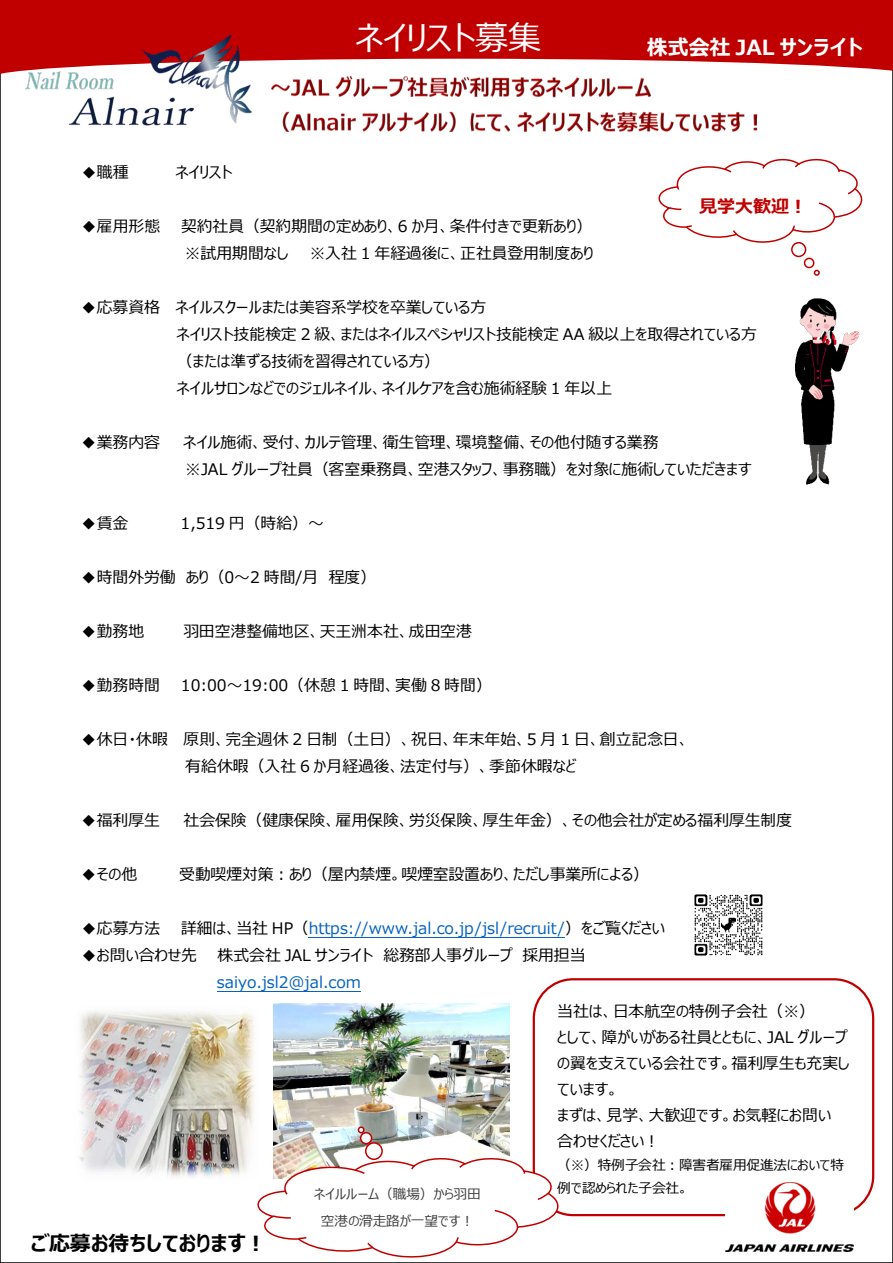
<style>
.page{position:relative;width:893px;height:1263px;background:#fff}
.page>*{position:absolute;margin:0;border:0;box-sizing:border-box;transform-origin:0 0}
.t1{font:33.15px "Meiryo UI";color:#fff}
.t2{font:700 20.85px "Meiryo UI";letter-spacing:.005em;color:#000}
.t3{font:700 20.85px "Meiryo UI";color:#fff}
.t4{font:700 18px "Meiryo UI";color:#c00000}
.t5{font:15.9px/27px "Meiryo UI";color:#000}
.t6{font:15.9px "Meiryo UI";letter-spacing:-.005em;color:#0563c1}
.t7{font:13.65px/22.4px "Meiryo UI";color:#000}
.t8{font:13.65px/27px "Meiryo UI";color:#404040;text-align:center}
.s1{color:#000}
</style>
<div class="page">
<img style="left:271px;top:77px;width:380px;height:21px">
<img style="left:283px;top:112px;width:475px;height:20px">
<svg style="left:0;top:0;width:893px;height:77px;fill:#c00000"></svg>
<hr style="left:309px;top:937px;width:256px;height:1px;background:#0563c1">
<hr style="left:217px;top:991px;width:144px;height:1px;background:#0563c1">
<div style="left:533px;top:978px;width:341px;height:238px;border:2px solid #c00000;border-radius:39px"></div>
<svg style="left:814px;top:270px;width:6px;height:6px"></svg>
<div style="left:804px;top:258px;width:10px;height:10px;border:2px solid #c00000;border-radius:50%"></div>
<div style="left:791px;top:242px;width:15px;height:15px;border:2px solid #c00000;border-radius:50%"></div>
<svg style="left:658px;top:158px;width:205px;height:86px"></svg>
<img style="left:725px;top:1183px;width:128px;height:68px">
<img style="left:694px;top:894px;width:69px;height:62px">
<img style="left:795px;top:298px;width:65px;height:187px">
<img style="left:17px;top:34px;width:236px;height:92px">
<img style="left:273px;top:1004px;width:237px;height:153px">
<img style="left:331px;top:1003px;width:98px;height:145px">
<div style="left:361px;top:1133px;width:10px;height:11px;background:#fff;border-radius:50%"></div>
<div style="left:366px;top:1143px;width:16px;height:16px;background:#fff;border-radius:50%"></div>
<div style="left:358px;top:1126px;width:7px;height:7px;border:2px solid #c00000;border-radius:50%"></div>
<div style="left:360px;top:1132px;width:12px;height:12px;border:2px solid #c00000;border-radius:50%"></div>
<div style="left:365px;top:1142px;width:18px;height:18px;border:2px solid #c00000;border-radius:50%"></div>
<svg style="left:257px;top:1157px;width:307px;height:101px"></svg>
<img style="left:79px;top:1011px;width:181px;height:171px">
<h1 class="t1" style="left:356px;top:15px;width:187px">ネイリスト募集</h1>
<h2 class="t3" style="left:647px;top:32px;width:217px">株式会社 JAL サンライト</h2>
<p class="t5" style="left:81px;top:159px;width:49px">◆職種</p>
<p class="t5" style="left:176px;top:159px;width:58px">ネイリスト</p>
<p class="t5" style="left:81px;top:213px;width:81px">◆雇用形態</p>
<p class="t5" style="left:181px;top:213px;width:412px">契約社員（契約期間の定めあり、6 か月、条件付きで更新あり）※試用期間なし</p>
<p class="t4" style="left:699px;top:194px;width:109px">見学大歓迎︕</p>
<p class="t5" style="left:310px;top:241px;width:285px">※入社 1 年経過後に、正社員登用制度あり</p>
<p class="t5" style="left:177px;top:295px;width:582px;text-indent:-96px">◆応募資格 ネイルスクールまたは美容系学校を卒業している方<br>ネイリスト技能検定 2 級、またはネイルスペシャリスト技能検定 AA 級以上を取得されている方（または準ずる技術を習得されている方）<br>ネイルサロンなどでのジェルネイル、ネイルケアを含む施術経験 1 年以上</p>
<p class="t5" style="left:81px;top:430px;width:81px">◆業務内容</p>
<p class="t5" style="left:183px;top:430px;width:570px">ネイル施術、受付、カルテ管理、衛生管理、環境整備、その他付随する業務<br>※JAL グループ社員（客室乗務員、空港スタッフ、事務職）を対象に施術していただきます</p>
<p class="t5" style="left:81px;top:511px;width:49px">◆賃金</p>
<p class="t5" style="left:181px;top:511px;width:145px">1,519 円（時給）～</p>
<p class="t5" style="left:81px;top:565px;width:297px">◆時間外労働 あり（0～2 時間/月 程度）</p>
<p class="t5" style="left:81px;top:619px;width:65px">◆勤務地</p>
<p class="t5" style="left:183px;top:619px;width:290px">羽田空港整備地区、天王洲本社、成田空港</p>
<p class="t5" style="left:81px;top:673px;width:81px">◆勤務時間</p>
<p class="t5" style="left:181px;top:673px;width:312px">10:00～19:00（休憩 1 時間、実働 8 時間）</p>
<p class="t5" style="left:81px;top:727px;width:610px;text-align:center">◆休日・休暇 原則、完全週休 2 日制（土日）、祝日、年末年始、5 月 1 日、創立記念日、有給休暇（入社 6 か月経過後、法定付与）、季節休暇など</p>
<p class="t5" style="left:81px;top:808px;width:81px">◆福利厚生</p>
<p class="t5" style="left:183px;top:808px;width:610px">社会保険（健康保険、雇用保険、労災保険、厚生年金）、その他会社が定める福利厚生制度</p>
<p class="t5" style="left:81px;top:862px;width:58px">◆その他</p>
<p class="t5" style="left:179px;top:862px;width:471px">受動喫煙対策︓あり（屋内禁煙。喫煙室設置あり、ただし事業所による）</p>
<p class="t5" style="left:81px;top:916px;width:81px">◆応募方法</p>
<p class="t6" style="left:181px;top:917px;width:485px"><span class="s1">詳細は、当社 HP（</span>https://www.jal.co.jp/jsl/recruit/<span class="s1">）をご覧ください</span></p>
<p class="t5" style="left:81px;top:943px;width:117px">◆お問い合わせ先</p>
<p class="t5" style="left:218px;top:943px;width:370px">株式会社 JAL サンライト 総務部人事グループ 採用担当</p>
<p class="t6" style="left:217px;top:971px;width:146px">saiyo.jsl2@jal.com</p>
<h2 class="t2" style="left:31px;top:1229px;width:237px">ご応募お待ちしております︕</h2>
<p class="t8" style="left:314px;top:1181px;width:168px">ネイルルーム（職場）から羽田空港の滑走路が一望です︕</p>
<p class="t5" style="left:557px;top:999px;width:294px;line-height:26px">当社は、日本航空の特例子会社（※）<br>として、障がいがある社員とともに、JAL グループの翼を支えている会社です。福利厚生も充実しています。<br>まずは、見学、大歓迎です。お気軽にお問い合わせください︕</p>
<p class="t7" style="left:557px;top:1155px;width:288px">（※）特例子会社︓障害者雇用促進法において特例で認められた子会社。</p>
</div>
